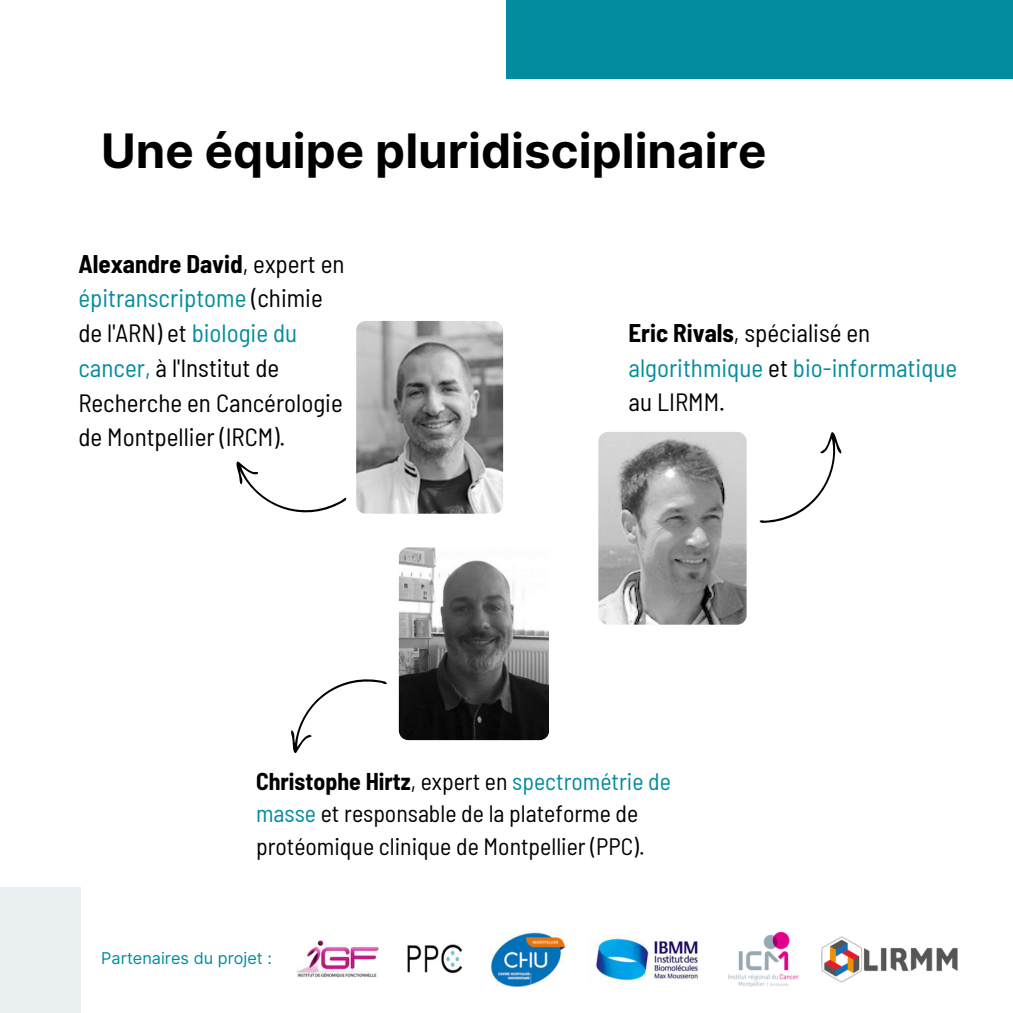
<style>
.page{position:relative;width:1013px;height:1013px;background:#fff}
.page>*{position:absolute;margin:0;border:0;box-sizing:border-box;transform-origin:0 0}
.t1{font:700 47.5px "Inter";color:#000}
.t2{font:semi-condensed 25px/34.8px "Barlow";color:#000}
.t3{font:semi-condensed 25px/34.8px "Barlow";color:#038c9f}
.t4{font:semi-condensed 23.75px/32.8px "Barlow";color:#000}
.t5{font:16.25px "Inter";color:#038c9f}
.s1{font-weight:700}
.s2{color:#038c9f}
.s3{font-weight:700;color:#000}
.s4{color:#000}
</style>
<div class="page">
<div style="left:506px;top:0;width:506px;height:79px;background:#038c9f"></div>
<div style="left:0;top:887px;width:80px;height:125px;background:#eaeff1"></div>
<img style="left:399px;top:547px;width:150px;height:193px;border-radius:9px">
<img style="left:356px;top:321px;width:147px;height:192px;border-radius:9px">
<svg style="left:759px;top:432px;width:83px;height:91px"></svg>
<svg style="left:236px;top:461px;width:111px;height:52px"></svg>
<svg style="left:291px;top:679px;width:96px;height:74px"></svg>
<img style="left:822px;top:936px;width:135px;height:46px">
<img style="left:728px;top:932px;width:70px;height:54px">
<img style="left:595px;top:935px;width:103px;height:47px">
<img style="left:491px;top:932px;width:74px;height:54px">
<img style="left:407px;top:944px;width:56px;height:30px">
<img style="left:297px;top:940px;width:81px;height:38px">
<img style="left:598px;top:432px;width:148px;height:192px">
<p class="t1" style="left:101px;top:122px;width:666px">Une équipe pluridisciplinaire</p>
<p class="t2" style="left:78px;top:245px;width:268px"><span class="s1">Alexandre David</span>, expert en <span class="s2">épitranscriptome</span> (chimie de l'ARN) et <span class="s2">biologie du cancer,</span> à l'Institut de<br>Recherche en Cancérologie de Montpellier (IRCM).</p>
<p class="t3" style="left:628px;top:314px;width:330px"><span class="s3">Eric Rivals</span><span class="s4">, spécialisé en </span>algorithmique <span class="s4">et</span> bio-informatique <span class="s4">au LIRMM.</span></p>
<p class="t4" style="left:256px;top:763px;width:416px"><span class="s1">Christophe Hirtz</span>, expert en <span class="s2">spectrométrie de masse</span> et responsable de la plateforme de protéomique clinique de Montpellier (PPC).</p>
<p class="t5" style="left:101px;top:948px;width:172px">Partenaires du projet :</p>
</div>
